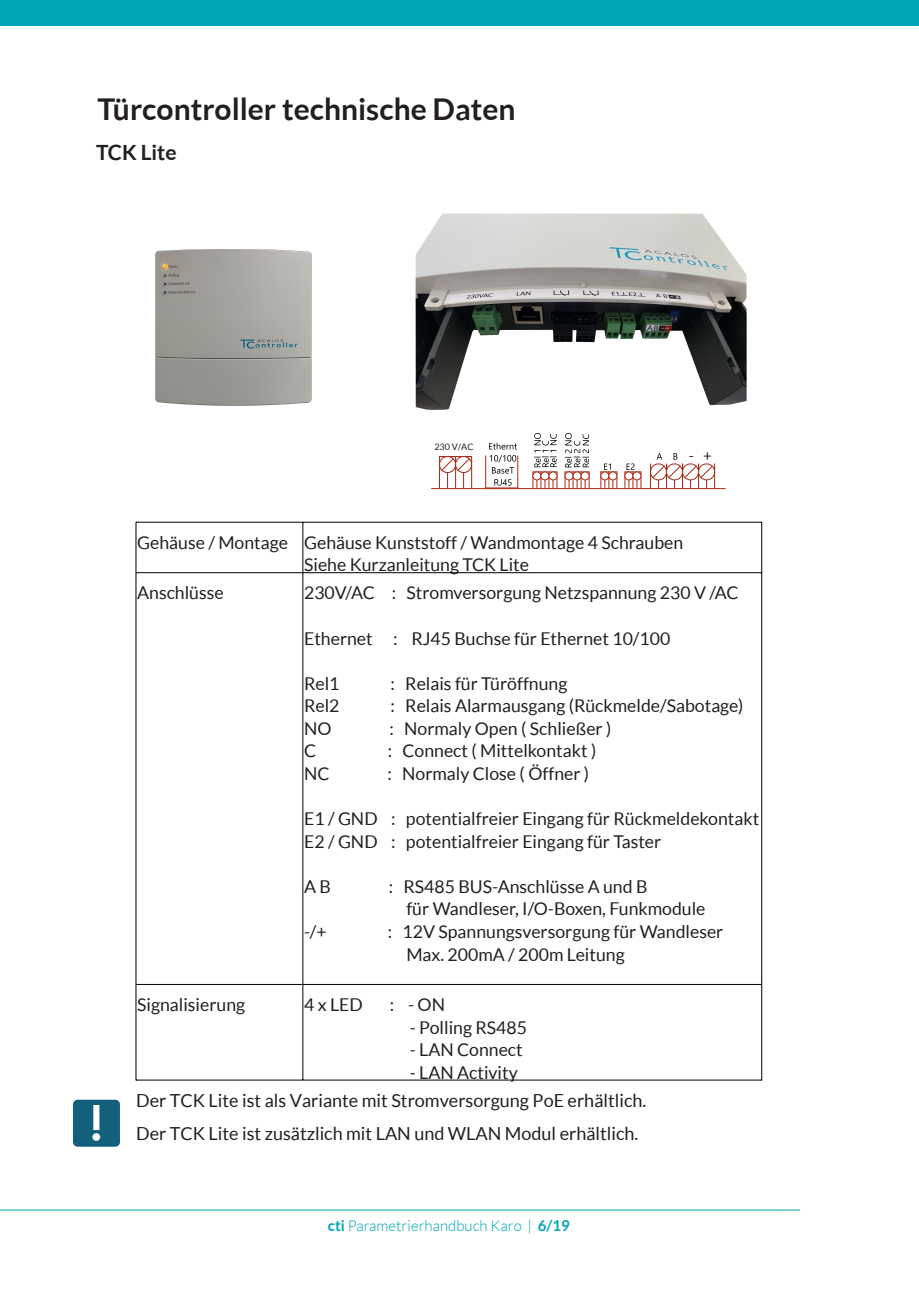
<style>
.page{position:relative;width:919px;height:1289px;background:#fff}
.page>*{position:absolute;margin:0;border:0;box-sizing:border-box;transform-origin:0 0}
.t1{font:700 48.75px "Lato";color:#fff}
.t2{font:700 30px "Lato";color:#231f20}
.t3{font:700 21px "Lato";color:#231f20}
.t4{font:18px/33px "Lato";color:#231f20}
.t5{font:17.7px/22.5px "Lato";color:#231f20}
.t6{font:300 15px "Lato";color:#00a6b6}
.t7{font:15px "Lato";color:#231f20}
.t8{font:9px "Lato";color:#231f20}
.s1{font-weight:700}
</style>
<div class="page">
<div style="left:0;top:0;width:918px;height:26px;background:#00a6b6"></div>
<hr style="left:0;top:1209px;width:799px;height:1px;background:#00a6b6">
<div style="left:73px;top:1099px;width:47px;height:47px;background:#12607b;border-radius:5px"></div>
<hr style="left:136px;top:522px;width:1px;height:558px;background:#000002">
<hr style="left:761px;top:522px;width:1px;height:558px;background:#000002">
<hr style="left:302px;top:522px;width:1px;height:558px;background:#000002">
<hr style="left:136px;top:522px;width:625px;height:1px;background:#000002">
<hr style="left:136px;top:572px;width:625px;height:1px;background:#000002">
<hr style="left:136px;top:984px;width:625px;height:1px;background:#000002">
<hr style="left:136px;top:1079px;width:625px;height:1px;background:#000002">
<img style="left:155px;top:250px;width:156px;height:155px">
<img style="left:415px;top:214px;width:331px;height:196px">
<hr style="left:431px;top:488px;width:294px;height:1px;background:#a82915">
<svg style="left:439px;top:456px;width:33px;height:32px"></svg>
<svg style="left:649px;top:453px;width:66px;height:35px"></svg>
<svg style="left:600px;top:463px;width:17px;height:25px"></svg>
<svg style="left:624px;top:463px;width:17px;height:25px"></svg>
<svg style="left:532px;top:433px;width:25px;height:55px"></svg>
<svg style="left:564px;top:433px;width:25px;height:55px"></svg>
<hr style="left:485px;top:456px;width:1px;height:32px;background:#a82915">
<hr style="left:517px;top:456px;width:1px;height:32px;background:#a82915">
<hr style="left:485px;top:487px;width:32px;height:1px;background:#a82915">
<svg style="left:489px;top:443px;width:28px;height:42px"></svg>
<h2 class="t2" style="left:97px;top:96px;width:419px">Türcontroller technische Daten</h2>
<p class="t3" style="left:96px;top:143px;width:82px">TCK Lite</p>
<p class="t8" style="left:434px;top:442px;width:41px">230 V/AC</p>
<p class="t7" style="left:688px;top:449px;width:24px">- +</p>
<h1 class="t1" style="left:103px;top:1144px;width:15px;rotate:-180deg">i</h1>
<p class="t5" style="left:304px;top:532px;width:380px;text-indent:-167px">Gehäuse / Montage Gehäuse Kunststoff / Wandmontage 4 Schrauben<br>Siehe Kurzanleitung TCK Lite</p>
<p class="t5" style="left:137px;top:582px;width:88px">Anschlüsse</p>
<p class="t5" style="left:304px;top:582px;width:436px">230V/AC : Stromversorgung Netzspannung 230 V /AC</p>
<p class="t5" style="left:304px;top:628px;width:367px">Ethernet : RJ45 Buchse für Ethernet 10/100</p>
<p class="t5" style="left:304px;top:673px;width:37px">Rel1</p>
<p class="t5" style="left:390px;top:673px;width:178px">: Relais für Türöffnung</p>
<p class="t5" style="left:304px;top:695px;width:37px">Rel2</p>
<p class="t5" style="left:390px;top:695px;width:354px">: Relais Alarmausgang (Rückmelde/Sabotage)</p>
<p class="t5" style="left:304px;top:718px;width:29px">NO</p>
<p class="t5" style="left:389px;top:718px;width:223px">: Normaly Open ( Schließer )</p>
<p class="t5" style="left:304px;top:740px;width:14px">C</p>
<p class="t5" style="left:388px;top:740px;width:210px">: Connect ( Mittelkontakt )</p>
<p class="t5" style="left:304px;top:763px;width:27px">NC</p>
<p class="t5" style="left:387px;top:763px;width:203px">: Normaly Close ( Öffner )</p>
<p class="t5" style="left:304px;top:808px;width:456px">E1 / GND : potentialfreier Eingang für Rückmeldekontakt<br>E2 / GND : potentialfreier Eingang für Taster</p>
<p class="t5" style="left:304px;top:876px;width:28px">AB</p>
<p class="t5" style="left:406px;top:876px;width:300px;text-indent:-17px">: RS485 BUS-Anschlüsse A und B<br>für Wandleser, I/O-Boxen, Funkmodule</p>
<p class="t5" style="left:304px;top:921px;width:24px">-/+</p>
<p class="t5" style="left:406px;top:921px;width:318px;text-indent:-18px">: 12V Spannungsversorgung für Wandleser<br>Max. 200mA / 200m Leitung</p>
<p class="t5" style="left:137px;top:994px;width:109px">Signalisierung</p>
<p class="t5" style="left:304px;top:994px;width:60px">4xLED</p>
<p class="t5" style="left:390px;top:994px;width:57px">: -ON</p>
<p class="t5" style="left:410px;top:1016px;width:119px">- Polling RS485</p>
<p class="t5" style="left:410px;top:1039px;width:114px">- LAN Connect</p>
<p class="t5" style="left:410px;top:1062px;width:109px">- LAN Activity</p>
<p class="t4" style="left:136px;top:1084px;width:511px">Der TCK Lite ist als Variante mit Stromversorgung PoE erhältlich.<br>Der TCK Lite ist zusätzlich mit LAN und WLAN Modul erhältlich.</p>
<p class="t6" style="left:328px;top:1219px;width:243px"><span class="s1">cti</span> Parametrierhandbuch Karo | <span class="s1">6/19</span></p>
</div>
